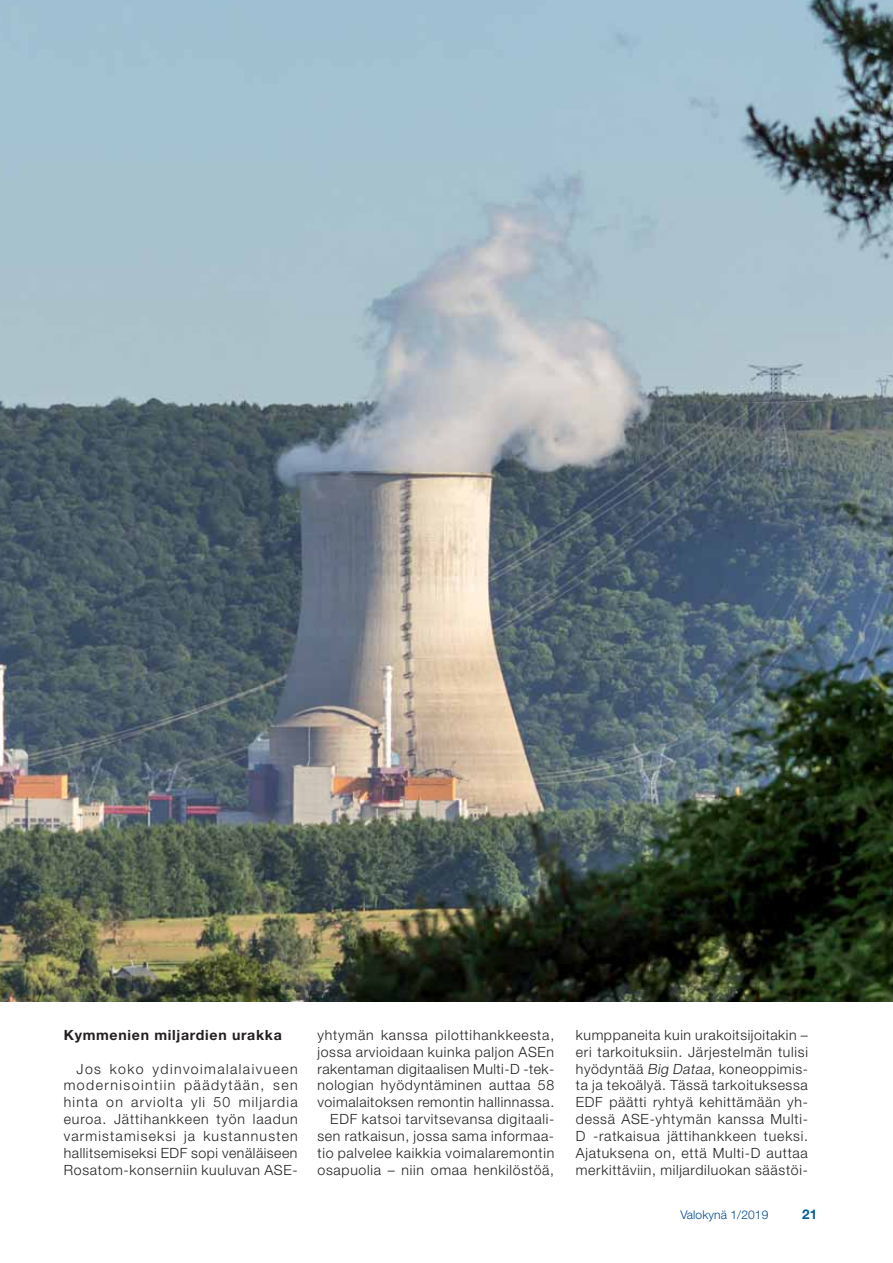
<style>
.page{position:relative;width:893px;height:1263px;background:#fff}
.page>*{position:absolute;margin:0;border:0;box-sizing:border-box;transform-origin:0 0}
.t1{font:300 14.1px/17px "Helvetica Neue LT Std";letter-spacing:.05em;color:#231f20;text-align:justify}
.t2{font:700 14.1px "Helvetica Neue LT Std";letter-spacing:.05em;color:#231f20}
.t3{font:700 13.5px "Helvetica Neue LT Std";color:#005e9d}
.t4{font:300 12px "Helvetica Neue LT Std";letter-spacing:.01em;color:#00478d}
.s1{font-style:italic}
</style>
<div class="page">
<img style="left:0;top:0;width:893px;height:1002px">
<p class="t2" style="left:64px;top:1030px;width:219px">Kymmenien miljardien urakka</p>
<p class="t1" style="left:64px;top:1062px;width:236px;text-indent:13px">Jos koko ydinvoimalalaivueen modernisointiin päädytään, sen hinta on arviolta yli 50 miljardia euroa. Jättihankkeen työn laadun varmistamiseksi ja kustannusten hallitsemiseksi EDF sopi venäläiseen Rosatom-konserniin kuuluvan ASE-</p>
<p class="t1" style="left:317px;top:1028px;width:238px;text-align:right">yhtymän kanssa pilottihankkeesta, jossa arvioidaan kuinka paljon ASEn rakentaman digitaalisen Multi-D -tek&shy;nologian hyödyntäminen auttaa 58 voimalaitoksen remontin hallinnassa.<br>EDF katsoi tarvitsevansa digitaali&shy;sen ratkaisun, jossa sama informaa&shy;tio palvelee kaikkia voimalaremontin osapuolia – niin omaa henkilöstöä,</p>
<p class="t1" style="left:576px;top:1028px;width:234px">kumppaneita kuin urakoitsijoitakin – eri tarkoituksiin. Järjestelmän tulisi hyödyntää <span class="s1">Big Dataa</span>, koneoppimis&shy;ta ja tekoälyä. Tässä tarkoituksessa EDF päätti ryhtyä kehittämään yh&shy;dessä ASE-yhtymän kanssa Multi-D -ratkaisua jättihankkeen tueksi.<br>Ajatuksena on, että Multi-D auttaa merkittäviin, miljardiluokan säästöi-</p>
<p class="t4" style="left:680px;top:1210px;width:90px">Valokynä 1/2019</p>
<p class="t3" style="left:802px;top:1209px;width:17px">21</p>
</div>
